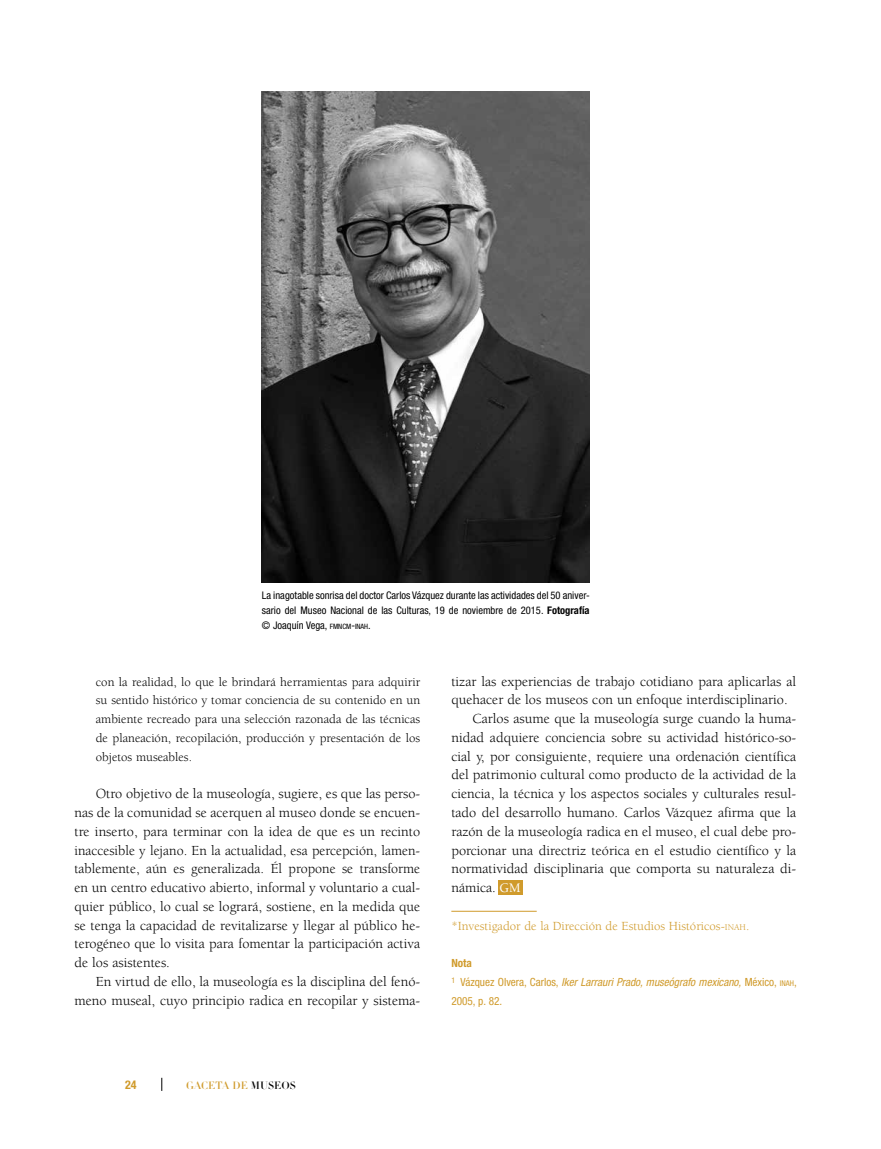
<style>
.page{position:relative;width:881px;height:1149px;background:#fff}
.page>*{position:absolute;margin:0;border:0;box-sizing:border-box;transform-origin:0 0}
.t1{font:14.25px/18.8px "Berkeley Std";color:#000;text-align:justify}
.t2{font:12.75px/18.8px "Berkeley Std";color:#000;text-align:justify}
.t3{font:12.75px "Berkeley Std";color:#d09b2c}
.t4{font:700 condensed 12px "Helvetica Neue LT Std";color:#d09b2c}
.t5{font:condensed 11.25px/18.8px "Helvetica Neue LT Std";color:#d09b2c}
.t6{font:condensed 10.5px/15px "Helvetica Neue LT Std";color:#000;text-align:justify}
.t7{font:10.5px "Didot LT Std Headline";color:#d09b2c}
.s1{font-weight:700}
.s2{font-size:7.35px}
.s3{font-style:inherit}
.s4{color:#000}
.s5{font-weight:500;font-size:13.5px;color:#fff}
.s6{font-size:8.85px}
.s7{font-style:italic}
.s8{font-size:7.8px}
</style>
<div class="page">
<svg style="left:161px;top:1077px;width:1px;height:13px"></svg>
<img style="left:262px;top:91px;width:327px;height:491px">
<hr style="left:451px;top:910px;width:85px;height:1px;background:#d09b2c">
<div style="left:497px;top:879px;width:25px;height:15px;background:#d09b2c"></div>
<p class="t6" style="left:262px;top:587px;width:329px">La inagotable sonrisa del doctor Carlos Vázquez durante las actividades del 50 aniver&shy;sario del Museo Nacional de las Culturas, 19 de noviembre de 2015. <span class="s1">Fotografía </span>© Joaquín Vega, <span class="s2">FMNCM</span><span class="s3">-</span><span class="s2">INAH</span>.</p>
<p class="t2" style="left:96px;top:672px;width:326px">con la realidad, lo que le brindará herramientas para adquirir su sentido histórico y tomar conciencia de su contenido en un ambiente recreado para una selección razonada de las técnicas de planeación, recopilación, producción y presentación de los objetos museables.</p>
<p class="t1" style="left:74px;top:784px;width:347px;text-indent:21px">Otro objetivo de la museología, sugiere, es que las perso&shy;nas de la comunidad se acerquen al museo donde se encuen&shy;tre inserto, para terminar con la idea de que es un recinto inaccesible y lejano. En la actualidad, esa percepción, lamen&shy;tablemente, aún es generalizada. Él propone se transforme en un centro educativo abierto, informal y voluntario a cual&shy;quier público, lo cual se logrará, sostiene, en la medida que se tenga la capacidad de revitalizarse y llegar al público he&shy;terogéneo que lo visita para fomentar la participación activa de los asistentes.</p>
<p class="t1" style="left:74px;top:971px;width:347px;text-align:right">En virtud de ello, la museología es la disciplina del fenó&shy;meno museal, cuyo principio radica en recopilar y sistema-</p>
<p class="t4" style="left:125px;top:1077px;width:13px">24</p>
<p class="t7" style="left:186px;top:1078px;width:111px">GACETA DE <span class="s4">MUSEOS</span></p>
<p class="t1" style="left:451px;top:671px;width:346px">tizar las experiencias de trabajo cotidiano para aplicarlas al</p>
<p class="t1" style="left:451px;top:690px;width:338px">quehacer de los museos con un enfoque interdisciplinario.</p>
<p class="t1" style="left:472px;top:709px;width:325px">Carlos asume que la museología surge cuando la huma-</p>
<p class="t1" style="left:451px;top:728px;width:346px">nidad adquiere conciencia sobre su actividad histórico-so-</p>
<p class="t1" style="left:451px;top:746px;width:346px">cial y, por consiguiente, requiere una ordenación científica</p>
<p class="t1" style="left:451px;top:765px;width:346px">del patrimonio cultural como producto de la actividad de la</p>
<p class="t1" style="left:451px;top:784px;width:346px">ciencia, la técnica y los aspectos sociales y culturales resul-</p>
<p class="t1" style="left:451px;top:803px;width:346px">tado del desarrollo humano. Carlos Vázquez afirma que la</p>
<p class="t1" style="left:451px;top:821px;width:346px">razón de la museología radica en el museo, el cual debe pro-</p>
<p class="t1" style="left:451px;top:840px;width:346px">porcionar una directriz teórica en el estudio científico y la</p>
<p class="t1" style="left:451px;top:859px;width:346px">normatividad disciplinaria que comporta su naturaleza di-</p>
<p class="t1" style="left:451px;top:878px;width:71px">námica. <span class="s5">GM</span></p>
<p class="t3" style="left:451px;top:918px;width:299px">*Investigador de la Dirección de Estudios Históricos-<span class="s6">inah</span>.</p>
<p class="t5" style="left:451px;top:953px;width:347px"><span class="s1">Nota<br></span><sup>1</sup> Vázquez Olvera, Carlos, <span class="s7">Iker Larrauri Prado, museógrafo mexicano,</span> México, <span class="s8">INAH</span>,<br>2005, p. 82.</p>
</div>
